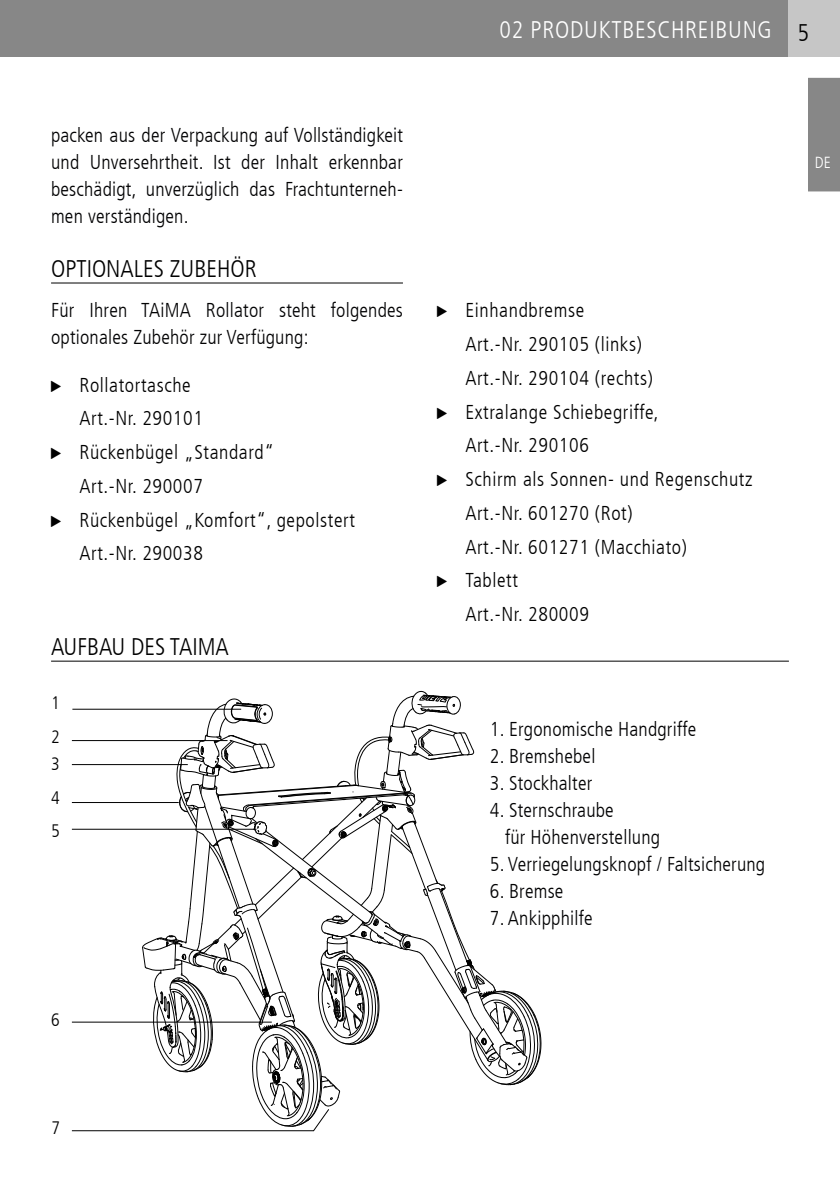
<style>
.page{position:relative;width:840px;height:1191px;background:#fff}
.page>*{position:absolute;margin:0;border:0;box-sizing:border-box;transform-origin:0 0}
.t1{font:300 condensed 24px "Frutiger LT";color:#000}
.t2{font:300 condensed 24px "Frutiger LT";letter-spacing:.03em;color:#fff}
.t3{font:300 condensed 20px/27px "Frutiger LT";letter-spacing:.01em;color:#020203}
.t4{font:300 condensed 20px "Frutiger LT";letter-spacing:.03em;color:#000}
.t5{font:300 condensed 18px/33.8px "Frutiger LT";color:#000}
.t6{font:300 condensed 16px "Frutiger LT";color:#fff}
.s1{font-family:"Icons South St";font-weight:400;font-stretch:normal;font-size:10px}
</style>
<div class="page">
<div style="left:0;top:0;width:839px;height:57px;background:#878787"></div>
<div style="left:788px;top:0;width:51px;height:57px;background:#c6c6c6"></div>
<div style="left:808px;top:77px;width:31px;height:115px;background:#878787"></div>
<hr style="left:51px;top:282px;width:352px;height:1px;background:#000">
<hr style="left:51px;top:660px;width:737px;height:1px;background:#000">
<svg style="left:71px;top:690px;width:470px;height:441px"></svg>
<p class="t3" style="left:51px;top:122px;width:353px;text-align:justify">packen aus der Verpackung auf Vollständigkeit und Unversehrtheit. Ist der Inhalt erkennbar beschädigt, unverzüglich das Frachtunterneh&shy;men verständigen.</p>
<p class="t1" style="left:51px;top:255px;width:207px">OPTIONALES ZUBEHÖR</p>
<p class="t3" style="left:51px;top:297px;width:353px">Für Ihren TAiMA Rollator steht folgendes optionales Zubehör zur Verfügung:</p>
<p class="t4" style="left:51px;top:373px;width:141px"><span class="s1">C</span> Rollatortasche</p>
<p class="t4" style="left:79px;top:407px;width:125px">Art.-Nr. 290101</p>
<p class="t4" style="left:51px;top:441px;width:224px"><span class="s1">C</span> Rückenbügel „Standard“</p>
<p class="t4" style="left:79px;top:474px;width:125px">Art.-Nr. 290007</p>
<p class="t4" style="left:51px;top:508px;width:305px"><span class="s1">C</span> Rückenbügel „Komfort“, gepolstert</p>
<p class="t4" style="left:79px;top:542px;width:125px">Art.-Nr. 290038</p>
<p class="t1" style="left:51px;top:633px;width:179px">AUFBAU DES TAIMA</p>
<p class="t5" style="left:51px;top:686px;width:10px">1<br>2</p>
<p class="t5" style="left:51px;top:747px;width:10px">3<br>4</p>
<p class="t5" style="left:51px;top:814px;width:10px">5</p>
<p class="t5" style="left:51px;top:1003px;width:10px">6</p>
<p class="t2" style="left:499px;top:16px;width:273px">02 PRODUKTBESCHREIBUNG</p>
<p class="t1" style="left:797px;top:19px;width:13px">5</p>
<p class="t6" style="left:814px;top:153px;width:17px">DE</p>
<p class="t4" style="left:437px;top:299px;width:149px"><span class="s1">C</span> Einhandbremse</p>
<p class="t4" style="left:465px;top:333px;width:178px">Art.-Nr. 290105 (links)</p>
<p class="t4" style="left:465px;top:366px;width:189px">Art.-Nr. 290104 (rechts)</p>
<p class="t4" style="left:437px;top:400px;width:223px"><span class="s1">C</span> Extralange Schiebegriffe,</p>
<p class="t4" style="left:465px;top:434px;width:125px">Art.-Nr. 290106</p>
<p class="t4" style="left:437px;top:468px;width:317px"><span class="s1">C</span> Schirm als Sonnen- und Regenschutz</p>
<p class="t4" style="left:465px;top:501px;width:169px">Art.-Nr. 601270 (Rot)</p>
<p class="t4" style="left:465px;top:535px;width:223px">Art.-Nr. 601271 (Macchiato)</p>
<p class="t4" style="left:437px;top:569px;width:82px"><span class="s1">C</span> Tablett</p>
<p class="t4" style="left:465px;top:603px;width:125px">Art.-Nr. 280009</p>
<p class="t3" style="left:489px;top:716px;width:208px">1. Ergonomische Handgriffe</p>
<p class="t3" style="left:489px;top:743px;width:107px">2. Bremshebel</p>
<p class="t3" style="left:489px;top:770px;width:104px">3. Stockhalter</p>
<p class="t3" style="left:504px;top:797px;width:156px;text-indent:-15px">4. Sternschraube<br>für Höhenverstellung</p>
<p class="t3" style="left:489px;top:851px;width:276px">5. Verriegelungsknopf / Faltsicherung</p>
<p class="t3" style="left:489px;top:878px;width:75px">6. Bremse</p>
<p class="t3" style="left:489px;top:905px;width:104px">7. Ankipphilfe</p>
<p class="t5" style="left:51px;top:1111px;width:10px">7</p>
</div>
